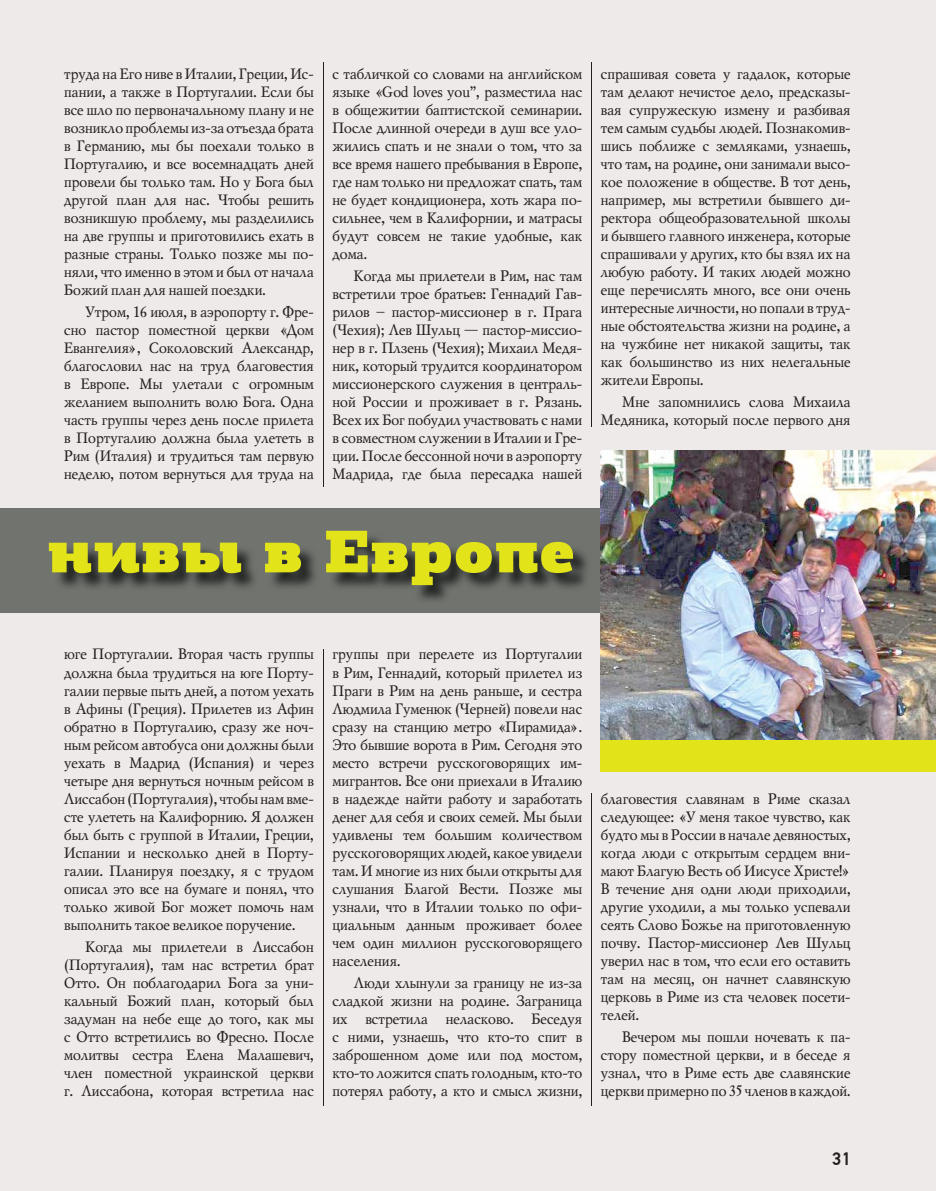
<style>
.page{position:relative;width:936px;height:1191px;background:#fff}
.page>*{position:absolute;margin:0;border:0;box-sizing:border-box;transform-origin:0 0}
.t1{font:900 60px "PF Agora Slab Pro";color:#e2e419}
.t2{font:500 18px "PF Din Text Pro";color:#231f20}
.t3{font:15px/18px "Mysl C";letter-spacing:-.04em;color:#231f20;text-align:justify}
</style>
<div class="page">
<div style="left:0;top:0;width:935px;height:1190px;background:#eeeae9"></div>
<svg style="left:0;top:508px;width:600px;height:104px;background:#636561"></svg>
<img style="left:600px;top:451px;width:335px;height:289px">
<div style="left:600px;top:740px;width:335px;height:32px;background:#e2e419"></div>
<hr style="left:323px;top:649px;width:1px;height:457px;background:#231f20">
<hr style="left:323px;top:62px;width:1px;height:425px;background:#231f20">
<hr style="left:591px;top:62px;width:1px;height:364px;background:#231f20">
<hr style="left:591px;top:793px;width:1px;height:313px;background:#231f20">
<p class="t3" style="left:64px;top:66px;width:252px">труда на Его ниве в Италии, Греции, Ис&shy;пании, а также в Португалии. Если бы все шло по первоначальному плану и не возникло проблемы из-за отъезда брата в Германию, мы бы поехали только в Португалию, и все восемнадцать дней провели бы только там. Но у Бога был другой план для нас. Чтобы решить возникшую проблему, мы разделились на две группы и приготовились ехать в разные страны. Только позже мы по&shy;няли, что именно в этом и был от начала Божий план для нашей поездки.</p>
<p class="t3" style="left:64px;top:304px;width:252px;text-indent:21px">Утром, 16 июля, в аэропорту г. Фре&shy;сно пастор поместной церкви «Дом Евангелия», Соколовский Александр, благословил нас на труд благовестия в Европе. Мы улетали с огромным желанием выполнить волю Бога. Одна часть группы через день после прилета в Португалию должна была улететь в Рим (Италия) и трудиться там первую неделю, потом вернуться для труда на</p>
<p class="t3" style="left:332px;top:66px;width:252px">с табличкой со словами на английском языке «God loves you”, разместила нас в общежитии баптистской семинарии.<br>После длинной очереди в душ все уло&shy;жились спать и не знали о том, что за все время нашего пребывания в Европе, где нам только ни предложат спать, там не будет кондиционера, хоть жара по&shy;сильнее, чем в Калифорнии, и матрасы будут совсем не такие удобные, как дома.</p>
<p class="t3" style="left:332px;top:268px;width:252px;text-indent:21px">Когда мы прилетели в Рим, нас там встретили трое братьев: Геннадий Гав&shy;рилов – пастор-миссионер в г. Прага (Чехия); Лев Шульц — пастор-миссио&shy;нер в г. Плзень (Чехия); Михаил Медя&shy;ник, который трудится координатором миссионерского служения в централь&shy;ной России и проживает в г. Рязань.<br>Всех их Бог побудил участвовать с нами в совместном служении в Италии и Гре&shy;ции. После бессонной ночи в аэропорту Мадрида, где была пересадка нашей</p>
<p class="t3" style="left:600px;top:66px;width:252px">спрашивая совета у гадалок, которые там делают нечистое дело, предсказы&shy;вая супружескую измену и разбивая тем самым судьбы людей. Познакомив&shy;шись поближе с земляками, узнаешь, что там, на родине, они занимали высо&shy;кое положение в обществе. В тот день, например, мы встретили бывшего ди&shy;ректора общеобразовательной школы и бывшего главного инженера, которые спрашивали у других, кто бы взял их на любую работу. И таких людей можно еще перечислять много, все они очень интересные личности, но попали в труд&shy;ные обстоятельства жизни на родине, а на чужбине нет никакой защиты, так как большинство из них нелегальные жители Европы.</p>
<p class="t3" style="left:600px;top:394px;width:252px;text-align:right">Мне запомнились слова Михаила<br>Медяника, который после первого дня</p>
<h1 class="t1" style="left:47px;top:527px;width:530px">нивы в Европе</h1>
<p class="t3" style="left:64px;top:646px;width:252px">юге Португалии. Вторая часть группы должна была трудиться на юге Порту&shy;галии первые пыть дней, а потом уехать в Афины (Греция). Прилетев из Афин обратно в Португалию, сразу же ноч&shy;ным рейсом автобуса они должны были уехать в Мадрид (Испания) и через четыре дня вернуться ночным рейсом в Лиссабон (Португалия), чтобы нам вме&shy;сте улететь на Калифорнию. Я должен был быть с группой в Италии, Греции, Испании и несколько дней в Порту&shy;галии. Планируя поездку, я с трудом описал это все на бумаге и понял, что только живой Бог может помочь нам выполнить такое великое поручение.</p>
<p class="t3" style="left:64px;top:938px;width:252px;text-indent:21px">Когда мы прилетели в Лиссабон (Португалия), там нас встретил брат Отто. Он поблагодарил Бога за уни&shy;кальный Божий план, который был задуман на небе еще до того, как мы с Отто встретились во Фресно. После молитвы сестра Елена Малашевич, член поместной украинской церкви г. Лиссабона, которая встретила нас</p>
<p class="t3" style="left:332px;top:646px;width:252px">группы при перелете из Португалии в Рим, Геннадий, который прилетел из Праги в Рим на день раньше, и сестра Людмила Гуменюк (Черней) повели нас сразу на станцию метро «Пирамида».<br>Это бывшие ворота в Рим. Сегодня это место встречи русскоговорящих им&shy;мигрантов. Все они приехали в Италию в надежде найти работу и заработать денег для себя и своих семей. Мы были удивлены тем большим количеством русскоговорящих людей, какое увидели там. И многие из них были открыты для слушания Благой Вести. Позже мы узнали, что в Италии только по офи&shy;циальным данным проживает более чем один миллион русскоговорящего населения.</p>
<p class="t3" style="left:332px;top:974px;width:252px;text-indent:21px">Люди хлынули за границу не из-за сладкой жизни на родине. Заграница их встретила неласково. Беседуя с ними, узнаешь, что кто-то спит в заброшенном доме или под мостом, кто-то ложится спать голодным, кто-то потерял работу, а кто и смысл жизни,</p>
<p class="t3" style="left:600px;top:790px;width:252px">благовестия славянам в Риме сказал следующее: «У меня такое чувство, как будто мы в России в начале девяностых, когда люди с открытым сердцем вни&shy;мают Благую Весть об Иисусе Христе!» В течение дня одни люди приходили, другие уходили, а мы только успевали сеять Слово Божье на приготовленную почву. Пастор-миссионер Лев Шульц уверил нас в том, что если его оставить там на месяц, он начнет славянскую церковь в Риме из ста человек посети&shy;телей.</p>
<p class="t3" style="left:600px;top:1028px;width:252px;text-indent:21px">Вечером мы пошли ночевать к па&shy;стору поместной церкви, и в беседе я узнал, что в Риме есть две славянские церкви примерно по 35 членов в каждой.</p>
<p class="t2" style="left:831px;top:1151px;width:20px">31</p>
</div>
